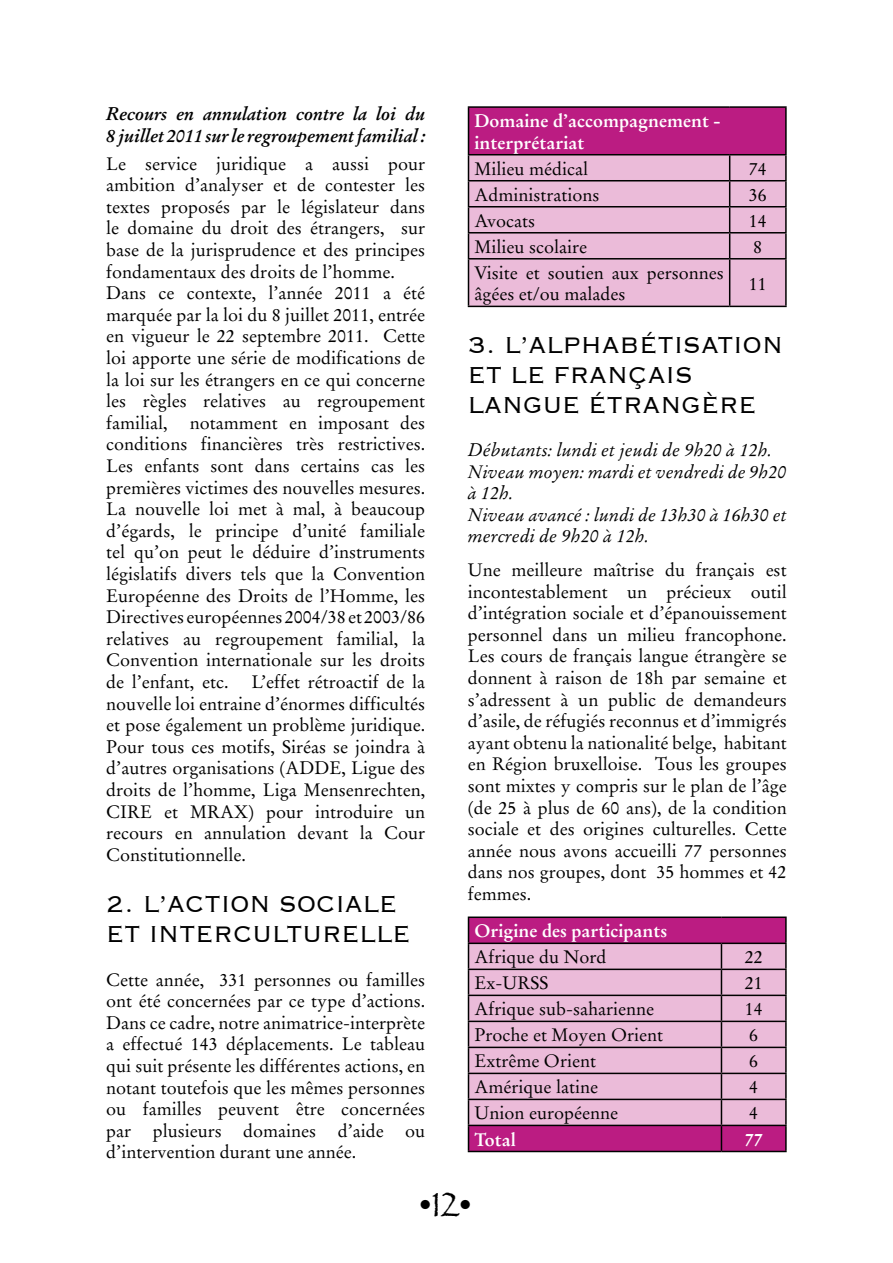
<style>
.page{position:relative;width:893px;height:1263px;background:#fff}
.page>*{position:absolute;margin:0;border:0;box-sizing:border-box;transform-origin:0 0}
.t1{font:36px "Papyrus";color:#000}
.t2{font:300 30px "Copperplate";color:#000;scale:.9 1}
.t3{font:300 30px "Copperplate";color:#000}
.t4{font:18px/21.6px "Stempel Garamond";color:#000;text-align:justify}
.t5{font:italic 18px/21.6px "Stempel Garamond";color:#000}
.t6{font:italic 700 18px/21.6px "Stempel Garamond";color:#000}
.t7{font:700 18px/21.6px "Stempel Garamond";color:#fff}
</style>
<div class="page">
<div style="left:468px;top:107px;width:318px;height:48px;background:#bb1c82"></div>
<div style="left:469px;top:155px;width:316px;height:151px;background:#ebbbd9"></div>
<hr style="left:468px;top:106px;width:262px;height:2px;background:#000">
<hr style="left:468px;top:108px;width:1px;height:46px;background:#000">
<hr style="left:730px;top:106px;width:57px;height:2px;background:#000">
<hr style="left:785px;top:108px;width:2px;height:46px;background:#000">
<hr style="left:468px;top:154px;width:262px;height:1px;background:#000">
<hr style="left:730px;top:154px;width:57px;height:1px;background:#000">
<hr style="left:785px;top:155px;width:2px;height:25px;background:#000">
<hr style="left:468px;top:180px;width:262px;height:1px;background:#000">
<hr style="left:730px;top:180px;width:57px;height:1px;background:#000">
<hr style="left:785px;top:181px;width:2px;height:25px;background:#000">
<hr style="left:468px;top:206px;width:262px;height:1px;background:#000">
<hr style="left:730px;top:206px;width:57px;height:1px;background:#000">
<hr style="left:785px;top:207px;width:2px;height:25px;background:#000">
<hr style="left:468px;top:232px;width:262px;height:1px;background:#000">
<svg style="left:468px;top:155px;width:1px;height:103px"></svg>
<hr style="left:730px;top:232px;width:57px;height:1px;background:#000">
<svg style="left:729px;top:155px;width:1px;height:103px"></svg>
<hr style="left:785px;top:233px;width:2px;height:25px;background:#000">
<hr style="left:468px;top:258px;width:262px;height:1px;background:#000">
<hr style="left:468px;top:259px;width:1px;height:47px;background:#000">
<hr style="left:730px;top:258px;width:57px;height:1px;background:#000">
<hr style="left:729px;top:259px;width:1px;height:47px;background:#000">
<hr style="left:785px;top:259px;width:2px;height:47px;background:#000">
<hr style="left:468px;top:306px;width:262px;height:1px;background:#000">
<hr style="left:730px;top:306px;width:57px;height:1px;background:#000">
<div style="left:469px;top:918px;width:316px;height:233px;background:#bb1c82"></div>
<svg style="left:469px;top:944px;width:316px;height:181px;background:#e7b8d5"></svg>
<hr style="left:468px;top:916px;width:253px;height:2px;background:#000">
<hr style="left:721px;top:916px;width:66px;height:2px;background:#000">
<hr style="left:785px;top:918px;width:2px;height:24px;background:#000">
<hr style="left:468px;top:942px;width:253px;height:2px;background:#000">
<hr style="left:721px;top:942px;width:66px;height:2px;background:#000">
<hr style="left:785px;top:944px;width:2px;height:24px;background:#000">
<hr style="left:468px;top:968px;width:253px;height:2px;background:#000">
<hr style="left:721px;top:968px;width:66px;height:2px;background:#000">
<hr style="left:785px;top:970px;width:2px;height:24px;background:#000">
<hr style="left:468px;top:994px;width:253px;height:2px;background:#000">
<hr style="left:721px;top:994px;width:66px;height:2px;background:#000">
<hr style="left:785px;top:996px;width:2px;height:24px;background:#000">
<hr style="left:468px;top:1020px;width:253px;height:2px;background:#000">
<hr style="left:721px;top:1020px;width:66px;height:2px;background:#000">
<hr style="left:785px;top:1022px;width:2px;height:25px;background:#000">
<hr style="left:468px;top:1047px;width:253px;height:1px;background:#000">
<hr style="left:721px;top:1047px;width:66px;height:1px;background:#000">
<hr style="left:785px;top:1048px;width:2px;height:25px;background:#000">
<hr style="left:468px;top:1073px;width:253px;height:1px;background:#000">
<hr style="left:721px;top:1073px;width:66px;height:1px;background:#000">
<hr style="left:785px;top:1074px;width:2px;height:25px;background:#000">
<hr style="left:468px;top:1099px;width:253px;height:1px;background:#000">
<hr style="left:721px;top:1099px;width:66px;height:1px;background:#000">
<hr style="left:785px;top:1100px;width:2px;height:25px;background:#000">
<hr style="left:468px;top:1125px;width:253px;height:1px;background:#000">
<svg style="left:468px;top:918px;width:1px;height:233px"></svg>
<hr style="left:721px;top:1125px;width:66px;height:1px;background:#000">
<svg style="left:721px;top:944px;width:1px;height:207px"></svg>
<hr style="left:785px;top:1126px;width:2px;height:25px;background:#000">
<hr style="left:468px;top:1151px;width:253px;height:1px;background:#000">
<hr style="left:721px;top:1151px;width:66px;height:1px;background:#000">
<p class="t6" style="left:106px;top:103px;width:320px">Recours en annulation contre la loi du<br>8 juillet 2011 sur le regroupement familial :</p>
<p class="t4" style="left:106px;top:153px;width:320px;text-align:left">Le service juridique a aussi pour ambition d’analyser et de contester les textes proposés par le législateur dans le domaine du droit des étrangers, sur base de la jurisprudence et des principes fondamentaux des droits de l’homme.<br>Dans ce contexte, l’année 2011 a été marquée par la loi du 8 juillet 2011, entrée en vigueur le 22 septembre 2011. Cette loi apporte une série de modifications de la loi sur les étrangers en ce qui concerne les règles relatives au regroupement familial, notamment en imposant des conditions financières très restrictives.<br>Les enfants sont dans certains cas les premières victimes des nouvelles mesures.<br>La nouvelle loi met à mal, à beaucoup d’égards, le principe d’unité familiale tel qu’on peut le déduire d’instruments législatifs divers tels que la Convention Européenne des Droits de l’Homme, les Directives européennes 2004/38 et 2003/86 relatives au regroupement familial, la Convention internationale sur les droits de l’enfant, etc.</p>
<p class="t4" style="left:106px;top:671px;width:320px;text-indent:145px">L’effet rétroactif de la nouvelle loi entraine d’énormes difficultés et pose également un problème juridique.<br>Pour tous ces motifs, Siréas se joindra à d’autres organisations (ADDE, Ligue des droits de l’homme, Liga Mensenrechten, CIRE et MRAX) pour introduire un recours en annulation devant la Cour Constitutionnelle.</p>
<h2 class="t3" style="left:106px;top:885px;width:78px">2. L’actio</h2>
<h2 class="t2" style="left:249px;top:885px;width:40px">n sociale</h2>
<h2 class="t2" style="left:106px;top:915px;width:14px">eti</h2>
<h2 class="t2" style="left:158px;top:915px;width:44px">nterc</h2>
<h2 class="t2" style="left:253px;top:915px;width:97px">ulturelle</h2>
<p class="t4" style="left:106px;top:969px;width:320px">Cette année, 331 personnes ou familles ont été concernées par ce type d’actions.<br>Dans ce cadre, notre animatrice-interprète a effectué 143 déplacements. Le tableau qui suit présente les différentes actions, en notant toutefois que les mêmes personnes ou familles peuvent être concernées par plusieurs domaines d’aide ou d’intervention durant une année.</p>
<p class="t7" style="left:474px;top:110px;width:248px">Domaine d’accompagnement - interprétariat</p>
<p class="t4" style="left:474px;top:158px;width:115px">Milieu médical</p>
<p class="t4" style="left:749px;top:158px;width:19px">74</p>
<p class="t4" style="left:474px;top:184px;width:127px">Administrations</p>
<p class="t4" style="left:749px;top:184px;width:19px">36</p>
<p class="t4" style="left:474px;top:210px;width:62px">Avocats</p>
<p class="t4" style="left:749px;top:210px;width:19px">14</p>
<p class="t4" style="left:474px;top:236px;width:114px">Milieu scolaire</p>
<p class="t4" style="left:753px;top:236px;width:10px">8</p>
<p class="t4" style="left:474px;top:262px;width:251px">Visite et soutien aux personnes âgées et/ou malades</p>
<p class="t4" style="left:749px;top:273px;width:19px">11</p>
<h2 class="t3" style="left:468px;top:325px;width:151px">3. L’alphabétisatio</h2>
<h2 class="t2" style="left:762px;top:325px;width:25px">n</h2>
<h2 class="t2" style="left:468px;top:355px;width:18px">etlefra</h2>
<h2 class="t2" style="left:607px;top:355px;width:59px">nçais</h2>
<h2 class="t2" style="left:468px;top:385px;width:124px">langueétra</h2>
<h2 class="t2" style="left:660px;top:385px;width:85px">ngère</h2>
<p class="t5" style="left:468px;top:439px;width:320px">Débutants: lundi et jeudi de 9h20 à 12h.<br>Niveau moyen: mardi et vendredi de 9h20 à 12h.<br>Niveau avancé : lundi de 13h30 à 16h30 et mercredi de 9h20 à 12h.</p>
<p class="t4" style="left:468px;top:559px;width:320px">Une meilleure maîtrise du français est incontestablement un précieux outil d’intégration sociale et d’épanouissement personnel dans un milieu francophone.<br>Les cours de français langue étrangère se donnent à raison de 18h par semaine et s’adressent à un public de demandeurs d’asile, de réfugiés reconnus et d’immigrés ayant obtenu la nationalité belge, habitant en Région bruxelloise. Tous les groupes sont mixtes y compris sur le plan de l’âge (de 25 à plus de 60 ans), de la condition sociale et des origines culturelles. Cette année nous avons accueilli 77 personnes dans nos groupes, dont 35 hommes et 42 femmes.</p>
<p class="t7" style="left:474px;top:920px;width:195px">Origine des participants</p>
<p class="t4" style="left:474px;top:946px;width:134px">Afrique du Nord</p>
<p class="t4" style="left:745px;top:946px;width:19px">22</p>
<p class="t4" style="left:474px;top:972px;width:75px">Ex-URSS</p>
<p class="t4" style="left:745px;top:972px;width:19px">21</p>
<p class="t4" style="left:474px;top:998px;width:181px">Afrique sub-saharienne</p>
<p class="t4" style="left:745px;top:998px;width:19px">14</p>
<p class="t4" style="left:474px;top:1024px;width:190px">Proche et Moyen Orient</p>
<p class="t4" style="left:749px;top:1024px;width:10px">6</p>
<p class="t4" style="left:474px;top:1050px;width:123px">Extrême Orient</p>
<p class="t4" style="left:749px;top:1050px;width:10px">6</p>
<p class="t4" style="left:474px;top:1076px;width:125px">Amérique latine</p>
<p class="t4" style="left:749px;top:1076px;width:10px">4</p>
<p class="t4" style="left:474px;top:1102px;width:145px">Union européenne</p>
<p class="t4" style="left:749px;top:1102px;width:10px">4</p>
<p class="t7" style="left:474px;top:1128px;width:43px">Total</p>
<p class="t7" style="left:745px;top:1128px;width:19px">77</p>
<h1 class="t1" style="left:419px;top:1182px;width:54px">•12•</h1>
</div>
